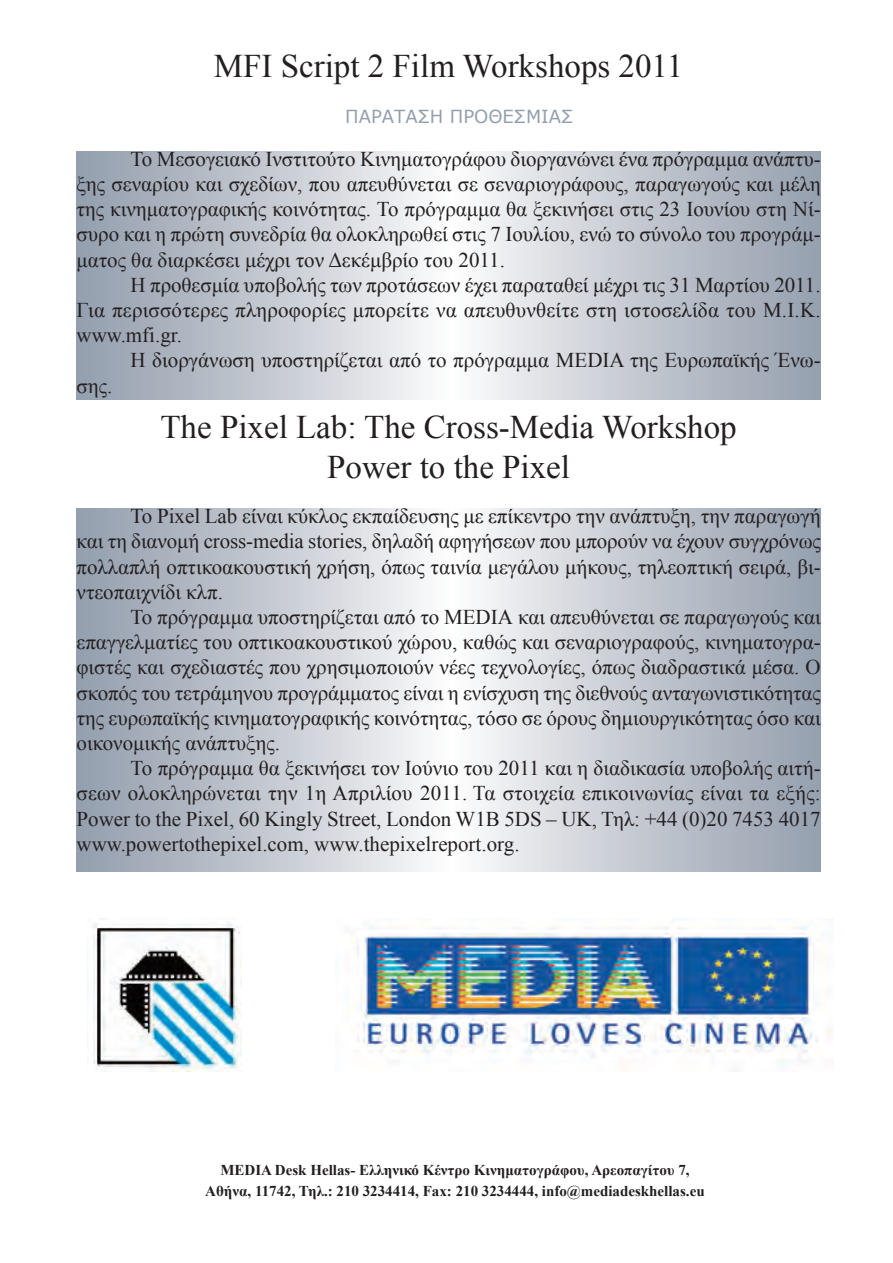
<style>
.page{position:relative;width:893px;height:1263px;background:#fff}
.page>*{position:absolute;margin:0;border:0;box-sizing:border-box;transform-origin:0 0}
.t1{font:33px/39.6px "Times New Roman";color:#231f20;text-align:center}
.t2{font:21px/25.2px "Times New Roman";color:#231f20;text-align:justify}
.t3{font:18px "Verdana";color:#939fae}
.t4{font:700 15px/20.2px "Times New Roman";color:#231f20;text-align:center}
</style>
<div class="page">
<svg style="left:77px;top:151px;width:744px;height:249px;background:#c6cbd3"></svg>
<svg style="left:77px;top:508px;width:744px;height:363px;background:#c6cbd3"></svg>
<img style="left:349px;top:918px;width:485px;height:153px">
<img style="left:87px;top:918px;width:155px;height:153px">
<h1 class="t1" style="left:214px;top:46px;width:471px">MFI Script 2 Film Workshops 2011</h1>
<p class="t3" style="left:345px;top:105px;width:229px">ΠΑΡΑΤΑΣΗ ΠΡΟΘΕΣΜΙΑΣ</p>
<p class="t2" style="left:77px;top:146px;width:746px;text-indent:54px">Το Μεσογειακό Ινστιτούτο Κινηματογράφου διοργανώνει ένα πρόγραμμα ανάπτυ&shy;ξης σεναρίου και σχεδίων, που απευθύνεται σε σεναριογράφους, παραγωγούς και μέλη της κινηματογραφικής κοινότητας. Το πρόγραμμα θα ξεκινήσει στις 23 Ιουνίου στη Νί&shy;συρο και η πρώτη συνεδρία θα ολοκληρωθεί στις 7 Ιουλίου, ενώ το σύνολο του προγράμ&shy;ματος θα διαρκέσει μέχρι τον Δεκέμβρίο του 2011.</p>
<p class="t2" style="left:77px;top:272px;width:746px;text-indent:54px">Η προθεσμία υποβολής των προτάσεων έχει παραταθεί μέχρι τις 31 Μαρτίου 2011.<br>Για περισσότερες πληροφορίες μπορείτε να απευθυνθείτε στη ιστοσελίδα του M.I.K. www.mfi.gr.</p>
<p class="t2" style="left:131px;top:348px;width:692px">Η διοργάνωση υποστηρίζεται από το πρόγραμμα MEDIA της Ευρωπαϊκής Ένω-</p>
<p class="t2" style="left:77px;top:373px;width:37px">σης.</p>
<h1 class="t1" style="left:160px;top:407px;width:578px">The Pixel Lab: The Cross-Media Workshop<br>Power to the Pixel</h1>
<p class="t2" style="left:77px;top:503px;width:746px;text-indent:54px">Το Pixel Lab είναι κύκλος εκπαίδευσης με επίκεντρο την ανάπτυξη, την παραγωγή και τη διανομή cross-media stories, δηλαδή αφηγήσεων που μπορούν να έχουν συγχρόνως πολλαπλή οπτικοακουστική χρήση, όπως ταινία μεγάλου μήκους, τηλεοπτική σειρά, βι&shy;ντεοπαιχνίδι κλπ.</p>
<p class="t2" style="left:77px;top:604px;width:746px;text-indent:54px">Το πρόγραμμα υποστηρίζεται από το MEDIA και απευθύνεται σε παραγωγούς και επαγγελματίες του οπτικοακουστικού χώρου, καθώς και σεναριογραφούς, κινηματογρα&shy;φιστές και σχεδιαστές που χρησιμοποιούν νέες τεχνολογίες, όπως διαδραστικά μέσα. Ο σκοπός του τετράμηνου προγράμματος είναι η ενίσχυση της διεθνούς ανταγωνιστικότητας της ευρωπαϊκής κινηματογραφικής κοινότητας, τόσο σε όρους δημιουργικότητας όσο και οικονομικής ανάπτυξης.</p>
<p class="t2" style="left:77px;top:755px;width:746px;text-indent:54px">Το πρόγραμμα θα ξεκινήσει τον Ιούνιο του 2011 και η διαδικασία υποβολής αιτή&shy;σεων ολοκληρώνεται την 1η Απριλίου 2011. Τα στοιχεία επικοινωνίας είναι τα εξής:<br>Power to the Pixel, 60 Kingly Street, London W1B 5DS – UK, Τηλ: +44 (0)20 7453 4017 www.powertothepixel.com, www.thepixelreport.org.</p>
<p class="t4" style="left:205px;top:1160px;width:501px">MEDIA Desk Hellas- Ελληνικό Κέντρο Κινηματογράφου, Αρεοπαγίτου 7,<br>Αθήνα, 11742, Τηλ.: 210 3234414, Fax: 210 3234444, info@mediadeskhellas.eu</p>
</div>
